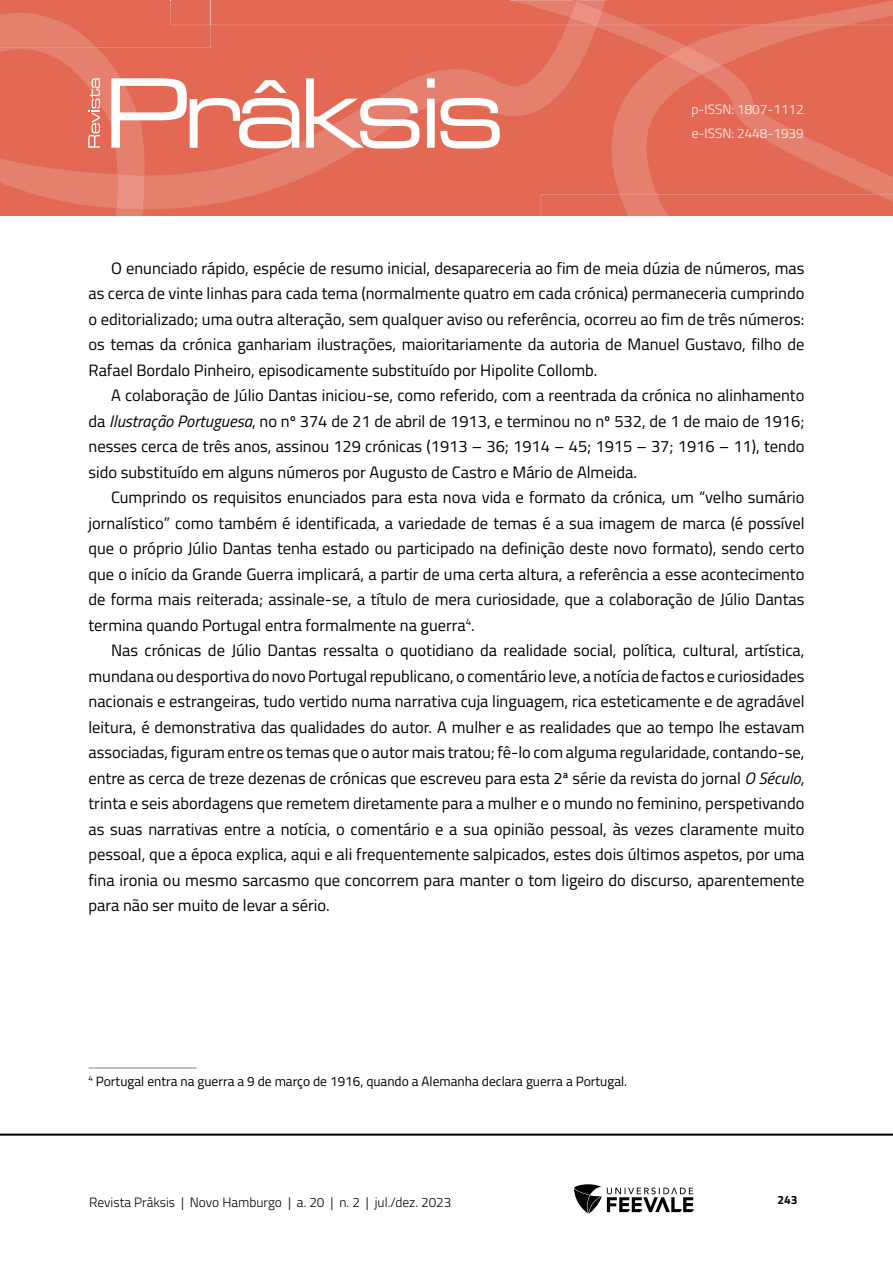
<style>
.page{position:relative;width:893px;height:1263px;background:#fff}
.page>*{position:absolute;margin:0;border:0;box-sizing:border-box;transform-origin:0 0}
.Corpo_de_texto{font:16.5px/25.5px "Titillium Web";color:#000;text-align:justify}
.Rodapé{font:13.5px "Titillium Web";color:#000}
.t1{font:300 13.5px "Titillium Web";color:#000}
.t2{font:300 13.5px/24px "Titillium Web";color:#fff}
.t3{font:700 12px "Titillium Web";color:#000}
.s1{font-style:italic}
</style>
<div class="page">
<hr style="left:0;top:1133px;width:893px;height:3px;background:#000">
<svg style="left:574px;top:1184px;width:120px;height:29px"></svg>
<svg style="left:0;top:0;width:893px;height:216px;background:#e57562"></svg>
<hr style="left:88px;top:1067px;width:108px;height:1px;background:#808285">
<p class="t2" style="left:691px;top:97px;width:114px">p-ISSN: 1807-1112 e-ISSN: 2448-1939</p>
<p class="Corpo_de_texto" style="left:88px;top:254px;width:717px;text-indent:22px">O enunciado rápido, espécie de resumo inicial, desapareceria ao fim de meia dúzia de números, mas as cerca de vinte linhas para cada tema (normalmente quatro em cada crónica) permaneceria cumprindo o editorializado; uma outra alteração, sem qualquer aviso ou referência, ocorreu ao fim de três números: os temas da crónica ganhariam ilustrações, maioritariamente da autoria de Manuel Gustavo, filho de Rafael Bordalo Pinheiro, episodicamente substituído por Hipolite Collomb.</p>
<p class="Corpo_de_texto" style="left:88px;top:382px;width:717px;text-indent:22px">A colaboração de Júlio Dantas iniciou-se, como referido, com a reentrada da crónica no alinhamento da <span class="s1">Ilustração Portuguesa</span>, no nº 374 de 21 de abril de 1913, e terminou no nº 532, de 1 de maio de 1916; nesses cerca de três anos, assinou 129 crónicas (1913 – 36; 1914 – 45; 1915 – 37; 1916 – 11), tendo sido substituído em alguns números por Augusto de Castro e Mário de Almeida.</p>
<p class="Corpo_de_texto" style="left:88px;top:484px;width:717px;text-indent:22px">Cumprindo os requisitos enunciados para esta nova vida e formato da crónica, um “velho sumário jornalístico” como também é identificada, a variedade de temas é a sua imagem de marca (é possível que o próprio Júlio Dantas tenha estado ou participado na definição deste novo formato), sendo certo que o início da Grande Guerra implicará, a partir de uma certa altura, a referência a esse acontecimento de forma mais reiterada; assinale-se, a título de mera curiosidade, que a colaboração de Júlio Dantas termina quando Portugal entra formalmente na guerra<sup>4</sup>.</p>
<p class="Corpo_de_texto" style="left:88px;top:637px;width:717px;text-indent:22px">Nas crónicas de Júlio Dantas ressalta o quotidiano da realidade social, política, cultural, artística, mundana ou desportiva do novo Portugal republicano, o comentário leve, a notícia de factos e curiosidades nacionais e estrangeiras, tudo vertido numa narrativa cuja linguagem, rica esteticamente e de agradável leitura, é demonstrativa das qualidades do autor. A mulher e as realidades que ao tempo lhe estavam associadas, figuram entre os temas que o autor mais tratou; fê-lo com alguma regularidade, contando-se, entre as cerca de treze dezenas de crónicas que escreveu para esta 2ª série da revista do jornal <span class="s1">O Século</span>, trinta e seis abordagens que remetem diretamente para a mulher e o mundo no feminino, perspetivando as suas narrativas entre a notícia, o comentário e a sua opinião pessoal, às vezes claramente muito pessoal, que a época explica, aqui e ali frequentemente salpicados, estes dois últimos aspetos, por uma fina ironia ou mesmo sarcasmo que concorrem para manter o tom ligeiro do discurso, aparentemente para não ser muito de levar a sério.</p>
<p class="Rodapé" style="left:88px;top:1071px;width:540px"><sup>4</sup> Portugal entra na guerra a 9 de março de 1916, quando a Alemanha declara guerra a Portugal.</p>
<p class="t1" style="left:89px;top:1192px;width:364px">Revista Prâksis | Novo Hamburgo | a. 20 | n. 2 | jul./dez. 2023</p>
<p class="t3" style="left:777px;top:1190px;width:22px">243</p>
</div>
